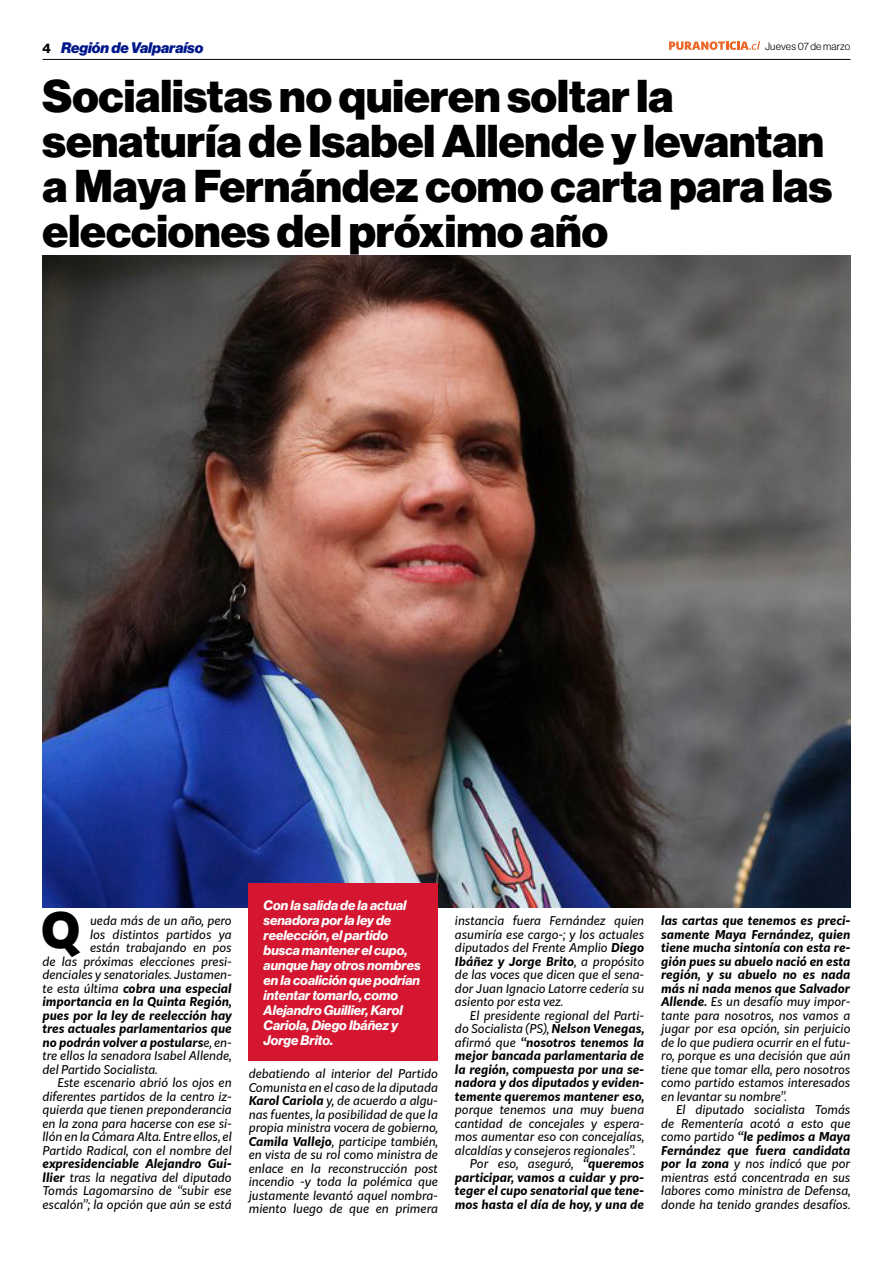
<style>
.page{position:relative;width:893px;height:1263px;background:#fff}
.page>*{position:absolute;margin:0;border:0;box-sizing:border-box;transform-origin:0 0}
.t1{font:900 48.15px "Kit Sans";color:#000}
.t2{font:45px/45px "N Haas Grotesk DS Pro 95 Blk";color:#000}
.t3{font:15px "N Haas Grotesk DS Pro 96 Blk It";color:#00178a}
.t4{font:13.5px/15px "N Haas Grotesk DS Pro 76 Bd It";color:#fff}
.t5{font:italic 12px/13.5px "Kit Sans";color:#000;text-align:justify}
.t6{font:italic 700 12px/13.5px "Kit Sans";color:#000;text-align:justify}
.t7{font:10.5px "N Haas Grotesk DS Pro 45 Lt";letter-spacing:.015em;color:#000}
.s1{font-family:"N Haas Grotesk DS Pro 75 Bd";font-size:13.5px;color:#000}
.s2{font-weight:400}
.s3{font-weight:700}
</style>
<div class="page">
<hr style="left:43px;top:59px;width:807px;height:1px;background:#000">
<svg style="left:669px;top:41px;width:91px;height:9px"></svg>
<img style="left:43px;top:255px;width:807px;height:653px">
<div style="left:249px;top:883px;width:189px;height:178px;background:#d41630"></div>
<p class="t3" style="left:43px;top:39px;width:162px"><span class="s1">4</span> Región de Valparaíso</p>
<p class="t7" style="left:765px;top:40px;width:87px">Jueves 07 de marzo</p>
<h2 class="t2" style="left:43px;top:74px;width:791px">Socialistas no quieren soltar la senaturía de Isabel Allende y levantan a Maya Fernández como carta para las elecciones del próximo año</h2>
<h1 class="t1" style="left:41px;top:886px;width:41px">Q</h1>
<p class="t5" style="left:90px;top:913px;width:143px">ueda más de un año, pero</p>
<p class="t5" style="left:90px;top:927px;width:143px">los distintos partidos ya</p>
<p class="t5" style="left:90px;top:940px;width:143px">están trabajando en pos</p>
<p class="t5" style="left:43px;top:954px;width:191px">de las próximas elecciones presi-</p>
<p class="t5" style="left:43px;top:967px;width:191px">denciales y senatoriales. Justamen-</p>
<p class="t6" style="left:43px;top:981px;width:191px"><span class="s2">te esta última</span> cobra una especial</p>
<p class="t6" style="left:43px;top:994px;width:191px">importancia en la Quinta Región,</p>
<p class="t6" style="left:43px;top:1008px;width:191px">pues por la ley de reelección hay</p>
<p class="t6" style="left:43px;top:1021px;width:191px">tres actuales parlamentarios que</p>
<p class="t6" style="left:43px;top:1035px;width:191px">no podrán volver a postulars<span class="s2">e, en-</span></p>
<p class="t5" style="left:43px;top:1048px;width:191px">tre ellos la senadora Isabel Allende,</p>
<p class="t5" style="left:43px;top:1062px;width:117px">del Partido Socialista.</p>
<p class="t5" style="left:58px;top:1075px;width:176px">Este escenario abrió los ojos en</p>
<p class="t5" style="left:43px;top:1089px;width:191px">diferentes partidos de la centro iz-</p>
<p class="t5" style="left:43px;top:1102px;width:191px">quierda que tienen preponderancia</p>
<p class="t5" style="left:43px;top:1116px;width:191px">en la zona para hacerse con ese si-</p>
<p class="t5" style="left:43px;top:1129px;width:191px">llón en la Cámara Alta. Entre ellos, el</p>
<p class="t5" style="left:43px;top:1143px;width:191px">Partido Radical, con el nombre del</p>
<p class="t5" style="left:43px;top:1156px;width:191px"><span class="s3">expresidenciable Alejandro Gui&shy;llier</span> tras la negativa del diputado Tomás Lagomarsino de “subir ese escalón”; la opción que aún se está</p>
<p class="t4" style="left:264px;top:897px;width:159px">Con la salida de la actual senadora por la ley de reelección, el partido busca mantener el cupo, aunque hay otros nombres en la coalición que podrían intentar tomarlo, como<br>Alejandro Guillier, Karol<br>Cariola, Diego Ibáñez y<br>Jorge Brito.</p>
<p class="t5" style="left:249px;top:1066px;width:191px">debatiendo al interior del Partido Comunista en el caso de la diputada <span class="s3">Karol Cariola</span> y, de acuerdo a algu&shy;nas fuentes, la posibilidad de que la propia ministra vocera de gobierno, <span class="s3">Camila Vallejo</span>, participe también, en vista de su rol como ministra de enlace en la reconstrucción post incendio -y toda la polémica que justamente levantó aquel nombra&shy;miento luego de que en primera</p>
<p class="t5" style="left:455px;top:913px;width:191px">instancia fuera Fernández quien asumiría ese cargo-; y los actuales diputados del Frente Amplio <span class="s3">Diego Ibáñez y Jorge Brito</span>, a propósito de las voces que dicen que el sena&shy;dor Juan Ignacio Latorre cedería su asiento por esta vez.</p>
<p class="t6" style="left:455px;top:1008px;width:191px;text-indent:15px"><span class="s2">El presidente regional del Parti&shy;do Socialista (PS),</span> Nelson Venegas, <span class="s2">afirmó que</span> “nosotros tenemos la mejor bancada parlamentaria de la región, compuesta por una se&shy;nadora y dos diputados y eviden&shy;temente queremos mantener eso,</p>
<p class="t5" style="left:455px;top:1102px;width:191px">porque tenemos una muy buena</p>
<p class="t5" style="left:455px;top:1116px;width:191px">cantidad de concejales y espera-</p>
<p class="t5" style="left:455px;top:1129px;width:191px">mos aumentar eso con concejalías,</p>
<p class="t5" style="left:455px;top:1143px;width:182px">alcaldías y consejeros regionales”.</p>
<p class="t5" style="left:470px;top:1156px;width:176px">Por eso, aseguró, <span class="s3">“queremos</span></p>
<p class="t6" style="left:455px;top:1170px;width:191px">participar, vamos a cuidar y pro-</p>
<p class="t6" style="left:455px;top:1183px;width:191px">teger el cupo senatorial que tene-</p>
<p class="t6" style="left:455px;top:1197px;width:191px">mos hasta el día de hoy, y una de</p>
<p class="t5" style="left:661px;top:913px;width:191px"><span class="s3">las cartas que tenemos es preci&shy;samente Maya Fernández, quien tiene mucha sintonía con esta re&shy;gión pues su abuelo nació en esta región, y su abuelo no es nada más ni nada menos que Salvador Allende.</span> Es un desafío muy impor&shy;tante para nosotros, nos vamos a jugar por esa opción, sin perjuicio de lo que pudiera ocurrir en el futu&shy;ro, porque es una decisión que aún tiene que tomar ella, pero nosotros como partido estamos interesados en levantar su nombre”.</p>
<p class="t5" style="left:661px;top:1102px;width:191px;text-indent:15px">El diputado socialista Tomás de Rementería acotó a esto que como partido <span class="s3">“le pedimos a Maya Fernández que fuera candidata por la zona</span> y nos indicó que por mientras está concentrada en sus labores como ministra de Defensa, donde ha tenido grandes desafíos.</p>
</div>
